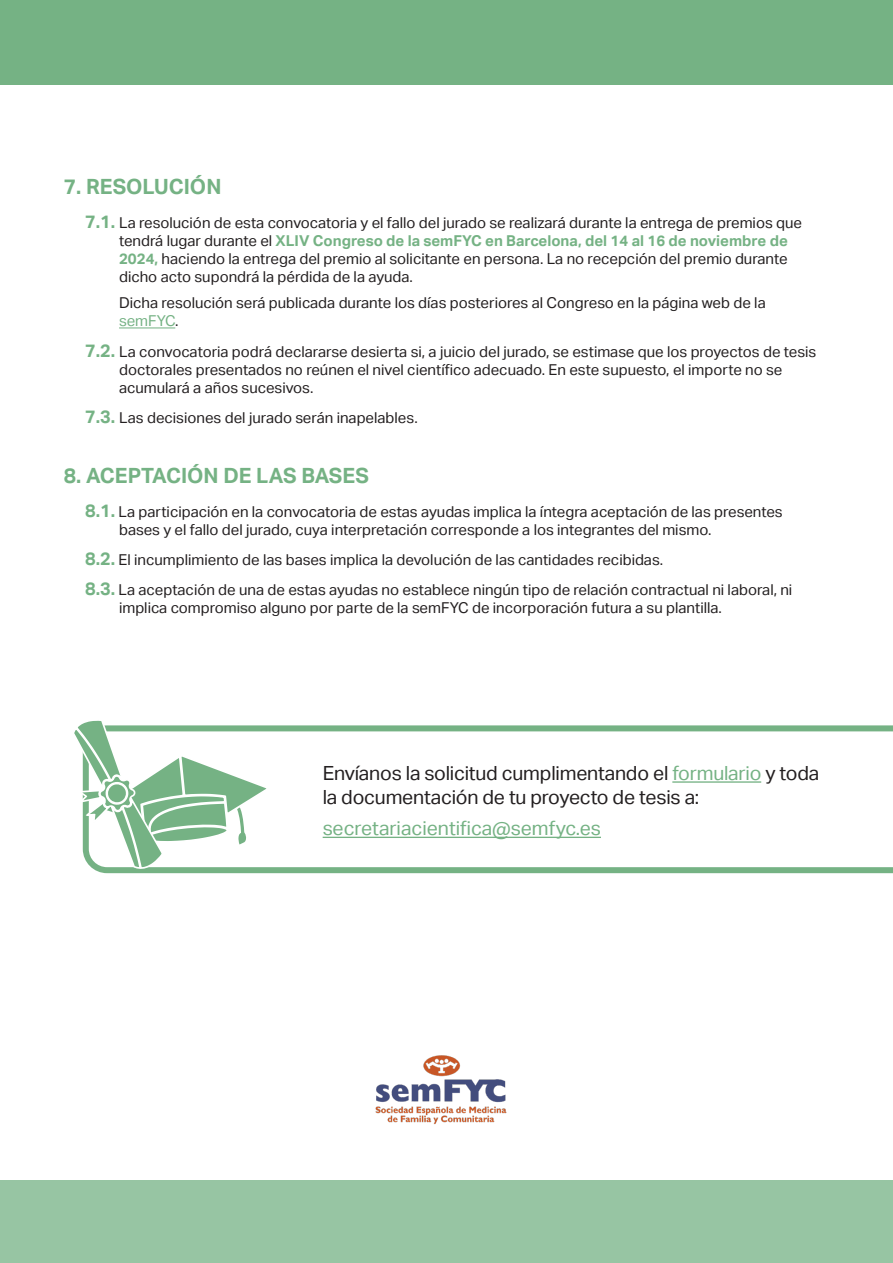
<style>
.page{position:relative;width:893px;height:1263px;background:#fff}
.page>*{position:absolute;margin:0;border:0;box-sizing:border-box;transform-origin:0 0}
.Titulos_parrafo{font:700 21px "Aktiv Grotesk";color:#75b284}
.t1{font:19.5px/23.4px "Aktiv Grotesk";letter-spacing:-.01em;color:#231f20}
.t2{font:19.5px "Aktiv Grotesk";color:#75b284}
.Subtitulo_con_numeracion{font:15px/18px "Aktiv Grotesk";color:#231f20}
.s1{font-weight:700;font-size:18px;color:#75b284}
.s2{font-weight:700;color:#75b284}
.s3{color:#75b284}
</style>
<div class="page">
<div style="left:0;top:1180px;width:893px;height:83px;background:#97c5a3"></div>
<div style="left:0;top:0;width:893px;height:85px;background:#75b284"></div>
<hr style="left:119px;top:327px;width:56px;height:1px;background:#75b284">
<svg style="left:95px;top:725px;width:798px;height:148px"></svg>
<img style="left:375px;top:1055px;width:132px;height:70px">
<svg style="left:74px;top:720px;width:197px;height:150px"></svg>
<p class="Titulos_parrafo" style="left:64px;top:174px;width:159px">7. RESOLUCIÓN</p>
<p class="Subtitulo_con_numeracion" style="left:119px;top:214px;width:684px;text-indent:-34px"><span class="s1">7.1.</span> La resolución de esta convocatoria y el fallo del jurado se realizará durante la entrega de premios que tendrá lugar durante el <span class="s2">XLIV Congreso de la semFYC en Barcelona, del 14 al 16 de noviembre de 2024,</span> haciendo la entrega del premio al solicitante en persona. La no recepción del premio durante dicho acto supondrá la pérdida de la ayuda.</p>
<p class="Subtitulo_con_numeracion" style="left:119px;top:294px;width:648px">Dicha resolución será publicada durante los días posteriores al Congreso en la página web de la <span class="s3">semFYC</span>.</p>
<p class="Subtitulo_con_numeracion" style="left:119px;top:342px;width:699px;text-indent:-34px"><span class="s1">7.2.</span> La convocatoria podrá declararse desierta si, a juicio del jurado, se estimase que los proyectos de tesis doctorales presentados no reúnen el nivel científico adecuado. En este supuesto, el importe no se acumulará a años sucesivos.</p>
<p class="Subtitulo_con_numeracion" style="left:85px;top:408px;width:334px"><span class="s1">7.3.</span> Las decisiones del jurado serán inapelables.</p>
<p class="Titulos_parrafo" style="left:64px;top:463px;width:307px">8. ACEPTACIÓN DE LAS BASES</p>
<p class="Subtitulo_con_numeracion" style="left:119px;top:503px;width:665px;text-indent:-34px"><span class="s1">8.1.</span> La participación en la convocatoria de estas ayudas implica la íntegra aceptación de las presentes bases y el fallo del jurado, cuya interpretación corresponde a los integrantes del mismo.</p>
<p class="Subtitulo_con_numeracion" style="left:85px;top:551px;width:580px"><span class="s1">8.2.</span> El incumplimiento de las bases implica la devolución de las cantidades recibidas.</p>
<p class="Subtitulo_con_numeracion" style="left:119px;top:581px;width:675px;text-indent:-34px"><span class="s1">8.3.</span> La aceptación de una de estas ayudas no establece ningún tipo de relación contractual ni laboral, ni implica compromiso alguno por parte de la semFYC de incorporación futura a su plantilla.</p>
<p class="t1" style="left:323px;top:762px;width:498px">Envíanos la solicitud cumplimentando el <span class="s3">formulario</span> y toda la documentación de tu proyecto de tesis a:</p>
<p class="t2" style="left:323px;top:817px;width:280px">secretariacientifica@semfyc.es</p>
</div>
